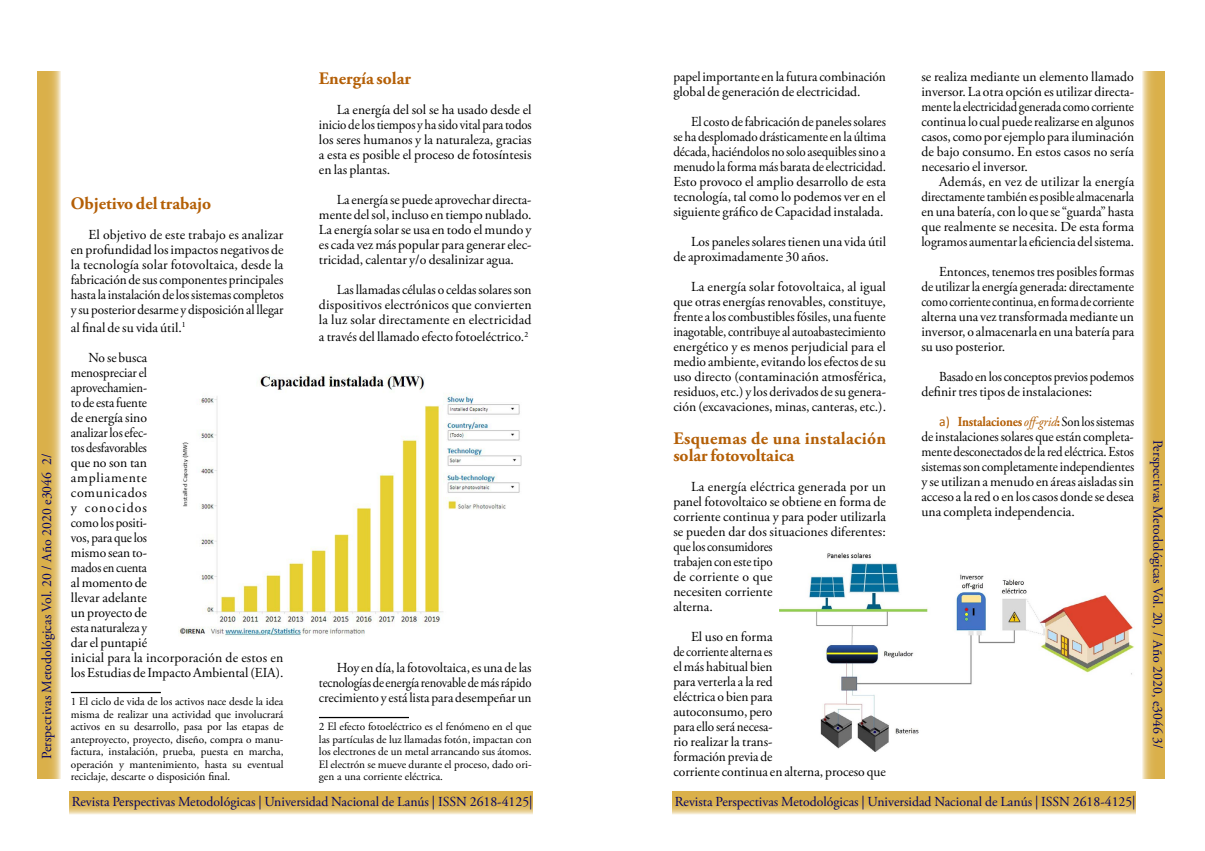
<style>
.page{position:relative;width:1205px;height:851px;background:#fff}
.page>*{position:absolute;margin:0;border:0;box-sizing:border-box;transform-origin:0 0}
.t1{font:700 17.5px/17.5px "Adobe Garamond Pro";letter-spacing:.02em;color:#b45f06}
.t2{font:700 17.5px "Adobe Garamond Pro";color:#b45f06}
.t3{font:13.75px/15px "Adobe Garamond Pro";color:#000;text-align:justify}
.t4{font:13.75px/15px "Adobe Garamond Pro";color:#000;scale:.95 1}
.t5{font:13.75px/15px "Adobe Garamond Pro";color:#000;text-align:justify;scale:.96 1}
.t6{font:13.75px/15px "Adobe Garamond Pro";color:#000;text-align:justify;scale:.91 1}
.t7{font:13.75px "Adobe Garamond Pro";color:#000064}
.t8{font:13.75px/15px "Adobe Garamond Pro";color:#000;scale:.94 1}
.t9{font:11.25px/12.5px "Adobe Garamond Pro";color:#000;text-align:justify}
.s1{font-family:"Calibri";color:#b45f06}
.s2{font-weight:700;color:#b45f06}
.s3{font-style:italic;color:#b45f06}
</style>
<div class="page">
<svg style="left:37px;top:71px;width:24px;height:708px;background:#ddb75b"></svg>
<svg style="left:1142px;top:71px;width:23px;height:708px;background:#dfbc66"></svg>
<svg style="left:69px;top:791px;width:463px;height:23px;background:#deba62"></svg>
<svg style="left:672px;top:791px;width:463px;height:23px;background:#deba62"></svg>
<hr style="left:71px;top:691px;width:90px;height:2px;background:#000">
<hr style="left:319px;top:716px;width:90px;height:2px;background:#000">
<img style="left:179px;top:374px;width:343px;height:262px">
<img style="left:780px;top:552px;width:354px;height:199px">
<p class="t7" style="left:39px;top:758px;width:306px;rotate:-90deg">Perspectivas Metodológicas Vol. 20 / Año 2020 e3046 2/</p>
<p class="t2" style="left:71px;top:193px;width:142px">Objetivo del trabajo</p>
<p class="t3" style="left:71px;top:228px;width:214px;text-indent:18px">El objetivo de este trabajo es analizar en profundidad los impactos negativos de la tecnología solar fotovoltaica, desde la fabricación de sus componentes principales hasta la instalación de los sistemas completos y su posterior desarme y disposición al llegar</p>
<p class="t3" style="left:89px;top:313px;width:99px;line-height:30px;text-indent:-18px">al final de su vida útil.<sup>1<br></sup>No se busca</p>
<p class="t4" style="left:71px;top:365px;width:225px">menospreciar el<br>aprovechamien-<br>to de esta fuente<br>de energía sino<br>analizar los efec-<br>tos desfavorables<br>que no son tan<br>ampliamente<br>comunicados<br>y conocidos<br>como los positi-<br>vos, para que los<br>mismo sean to-<br>mados en cuenta<br>al momento de<br>llevar adelante<br>un proyecto de<br>esta naturaleza y<br>dar el puntapié<br>inicial para la incorporación de estos en los Estudias de Impacto Ambiental (EIA).</p>
<p class="t9" style="left:71px;top:695px;width:214px">1 El ciclo de vida de los activos nace desde la idea misma de realizar una actividad que involucrará activos en su desarrollo, pasa por las etapas de anteproyecto, proyecto, diseño, compra o manu&shy;factura, instalación, prueba, puesta en marcha, operación y mantenimiento, hasta su eventual reciclaje, descarte o disposición final.</p>
<p class="t2" style="left:319px;top:68px;width:94px">Energía solar</p>
<p class="t3" style="left:319px;top:102px;width:214px;text-indent:18px">La energía del sol se ha usado desde el inicio de los tiempos y ha sido vital para todos los seres humanos y la naturaleza, gracias a esta es posible el proceso de fotosíntesis en las plantas.</p>
<p class="t3" style="left:319px;top:192px;width:214px;text-indent:18px">La energía se puede aprovechar directa&shy;mente del sol, incluso en tiempo nublado.<br>La energía solar se usa en todo el mundo y es cada vez más popular para generar elec&shy;tricidad, calentar y/o desalinizar agua.</p>
<p class="t3" style="left:319px;top:282px;width:214px;text-indent:18px">Las llamadas células o celdas solares son dispositivos electrónicos que convierten la luz solar directamente en electricidad</p>
<p class="t3" style="left:319px;top:330px;width:211px">a través del llamado efecto fotoeléctrico.<sup>2</sup></p>
<p class="t3" style="left:319px;top:660px;width:214px;text-indent:18px">Hoy en día, la fotovoltaica, es una de las tecnologías de energía renovable de más rápido crecimiento y está lista para desempeñar un</p>
<p class="t9" style="left:319px;top:720px;width:214px">2 El efecto fotoeléctrico es el fenómeno en el que las partículas de luz llamadas fotón, impactan con los electrones de un metal arrancando sus átomos.<br>El electrón se mueve durante el proceso, dado ori&shy;gen a una corriente eléctrica.</p>
<p class="t3" style="left:673px;top:69px;width:214px">papel importante en la futura combinación global de generación de electricidad.</p>
<p class="t5" style="left:673px;top:114px;width:223px;text-indent:18px">El costo de fabricación de paneles solares se ha desplomado drásticamente en la última década, haciéndolos no solo asequibles sino a menudo la forma más barata de electricidad.<br>Esto provoco el amplio desarrollo de esta tecnología, tal como lo podemos ver en el siguiente gráfico de Capacidad instalada.</p>
<p class="t3" style="left:673px;top:234px;width:214px;text-indent:18px">Los paneles solares tienen una vida útil de aproximadamente 30 años.</p>
<p class="t3" style="left:673px;top:279px;width:214px;text-indent:18px">La energía solar fotovoltaica, al igual que otras energías renovables, constituye, frente a los combustibles fósiles, una fuente inagotable, contribuye al autoabastecimiento energético y es menos perjudicial para el medio ambiente, evitando los efectos de su uso directo (contaminación atmosférica, residuos, etc.) y los derivados de su genera&shy;ción (excavaciones, minas, canteras, etc.).</p>
<p class="t1" style="left:673px;top:429px;width:214px">Esquemas de una instalación solar fotovoltaica</p>
<p class="t3" style="left:673px;top:479px;width:214px;text-align:left;text-indent:18px">La energía eléctrica generada por un panel fotovoltaico se obtiene en forma de corriente continua y para poder utilizarla se pueden dar dos situaciones diferentes: que los consumidores<br>trabajen con este tipo<br>de corriente o que<br>necesiten corriente<br>alterna.</p>
<p class="t3" style="left:673px;top:629px;width:214px;text-align:left;text-indent:18px">El uso en forma<br>de corriente alterna es<br>el más habitual bien<br>para verterla a la red<br>eléctrica o bien para<br>autoconsumo, pero<br>para ello será necesa-<br>rio realizar la trans-<br>formación previa de<br>corriente continua en alterna, proceso que</p>
<p class="t3" style="left:921px;top:69px;width:214px">se realiza mediante un elemento llamado inversor. La otra opción es utilizar directa&shy;mente la electricidad generada como corriente continua lo cual puede realizarse en algunos casos, como por ejemplo para iluminación de bajo consumo. En estos casos no sería necesario el inversor.</p>
<p class="t3" style="left:921px;top:174px;width:214px;text-indent:18px">Además, en vez de utilizar la energía directamente también es posible almacenarla en una batería, con lo que se “guarda” hasta que realmente se necesita. De esta forma logramos aumentar la eficiencia del sistema.</p>
<p class="t3" style="left:921px;top:264px;width:214px;text-indent:18px">Entonces, tenemos tres posibles formas de utilizar la energía generada: directamente como corriente continua, en forma de corriente alterna una vez transformada mediante un inversor, o almacenarla en una batería para su uso posterior.</p>
<p class="t8" style="left:921px;top:369px;width:228px;text-indent:18px">Basado en los conceptos previos podemos definir tres tipos de instalaciones:</p>
<p class="t6" style="left:921px;top:414px;width:235px;text-indent:18px"><span class="s1">a)</span> <span class="s2">Instalaciones</span> <span class="s3">off-grid</span><span class="s2">:</span> Son los sistemas de instalaciones solares que están completa&shy;mente desconectados de la red eléctrica. Estos sistemas son completamente independientes y se utilizan a menudo en áreas aisladas sin acceso a la red o en los casos donde se desea una completa independencia.</p>
<p class="t7" style="left:72px;top:793px;width:462px">Revista Perspectivas Metodológicas | Universidad Nacional de Lanús | ISSN 2618-4125|</p>
<p class="t7" style="left:675px;top:793px;width:462px">Revista Perspectivas Metodológicas | Universidad Nacional de Lanús | ISSN 2618-4125|</p>
<p class="t7" style="left:1166px;top:439px;width:310px;rotate:90deg">Perspectivas Metodológicas Vol. 20, / Año 2020, e3046 3/</p>
</div>
